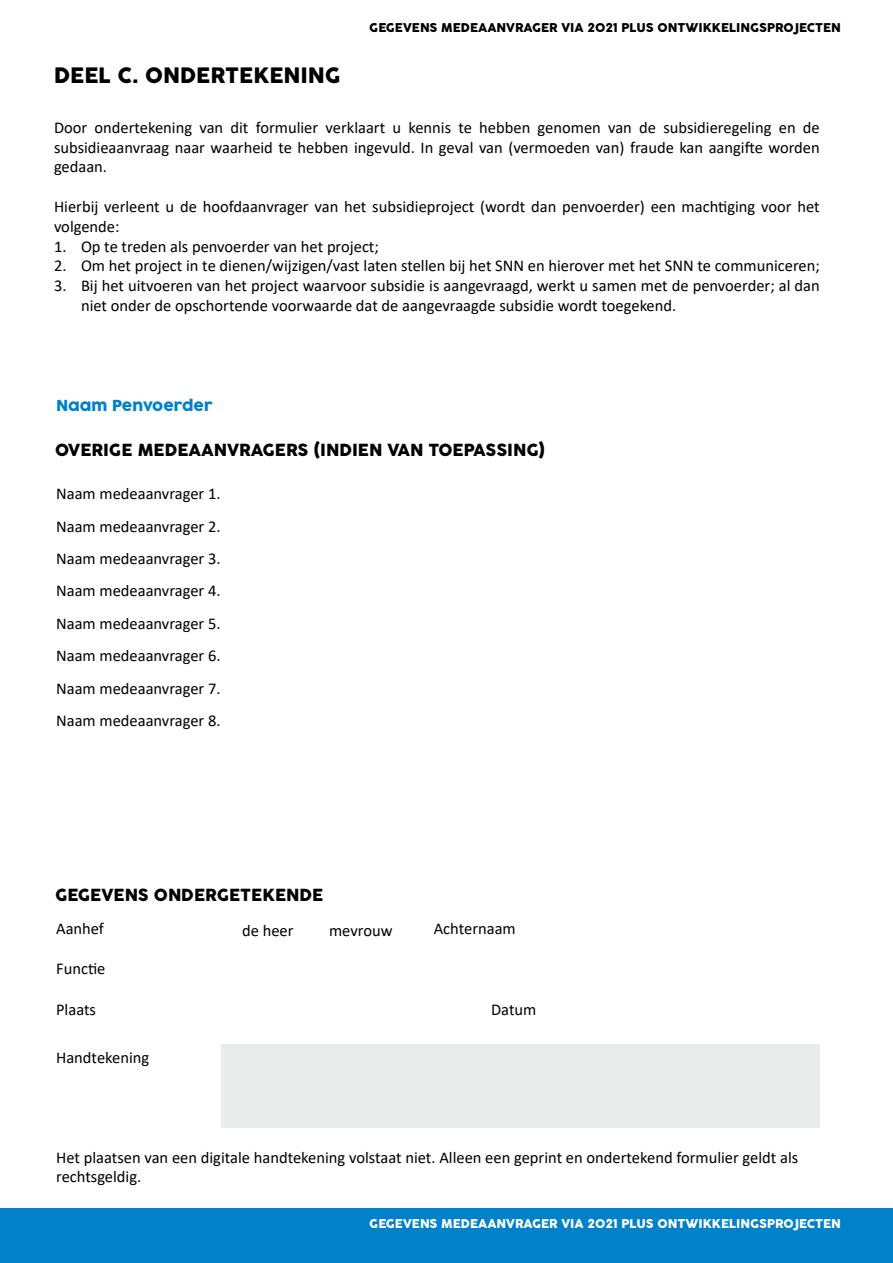
<style>
.page{position:relative;width:893px;height:1263px;background:#fff}
.page>*{position:absolute;margin:0;border:0;box-sizing:border-box;transform-origin:0 0}
.t1{font:21px "Cocogoose Pro";color:#000}
.Paragraaf{font:16.5px/19.8px "Calibri";color:#000}
.t2{font:16.5px "Cocogoose Pro";color:#000}
.t3{font:15px "Cocogoose Pro";color:#0081c9}
.t4{font:12px "Cocogoose Pro";color:#000}
.t5{font:12px "Cocogoose Pro";color:#fff}
</style>
<div class="page">
<div style="left:0;top:1209px;width:893px;height:54px;background:#0081c9"></div>
<div style="left:222px;top:1044px;width:598px;height:84px;background:#eaecec"></div>
<p class="t4" style="left:369px;top:19px;width:473px">GEGEVENS MEDEAANVRAGER VIA 2021 PLUS ONTWIKKELINGSPROJECTEN</p>
<p class="t1" style="left:54px;top:61px;width:288px">DEEL C. ONDERTEKENING</p>
<p class="Paragraaf" style="left:54px;top:117px;width:767px;text-align:justify">Door ondertekening van dit formulier verklaart u kennis te hebben genomen van de subsidieregeling en de subsidieaanvraag naar waarheid te hebben ingevuld. In geval van (vermoeden van) fraude kan aangifte worden gedaan.</p>
<p class="Paragraaf" style="left:54px;top:196px;width:767px">Hierbij verleent u de hoofdaanvrager van het subsidieproject (wordt dan penvoerder) een machtiging voor het volgende:</p>
<p class="Paragraaf" style="left:54px;top:236px;width:326px">1. Op te treden als penvoerder van het project;</p>
<p class="Paragraaf" style="left:54px;top:256px;width:767px">2. Om het project in te dienen/wijzigen/vast laten stellen bij het SNN en hierover met het SNN te communiceren;</p>
<p class="Paragraaf" style="left:81px;top:275px;width:740px;text-indent:-27px">3. Bij het uitvoeren van het project waarvoor subsidie is aangevraagd, werkt u samen met de penvoerder; al dan niet onder de opschortende voorwaarde dat de aangevraagde subsidie wordt toegekend.</p>
<p class="t3" style="left:56px;top:395px;width:158px">Naam Penvoerder</p>
<p class="t2" style="left:55px;top:439px;width:492px">OVERIGE MEDEAANVRAGERS (INDIEN VAN TOEPASSING)</p>
<p class="Paragraaf" style="left:56px;top:483px;width:166px">Naam medeaanvrager 1.</p>
<p class="Paragraaf" style="left:56px;top:516px;width:166px">Naam medeaanvrager 2.</p>
<p class="Paragraaf" style="left:56px;top:548px;width:166px">Naam medeaanvrager 3.</p>
<p class="Paragraaf" style="left:56px;top:581px;width:166px">Naam medeaanvrager 4.</p>
<p class="Paragraaf" style="left:56px;top:613px;width:166px">Naam medeaanvrager 5.</p>
<p class="Paragraaf" style="left:56px;top:645px;width:166px">Naam medeaanvrager 6.</p>
<p class="Paragraaf" style="left:56px;top:678px;width:166px">Naam medeaanvrager 7.</p>
<p class="Paragraaf" style="left:56px;top:710px;width:166px">Naam medeaanvrager 8.</p>
<p class="t2" style="left:55px;top:884px;width:270px">GEGEVENS ONDERGETEKENDE</p>
<p class="Paragraaf" style="left:56px;top:918px;width:49px">Aanhef</p>
<p class="Paragraaf" style="left:242px;top:920px;width:53px">de heer</p>
<p class="Paragraaf" style="left:329px;top:920px;width:65px">mevrouw</p>
<p class="Paragraaf" style="left:434px;top:918px;width:84px">Achternaam</p>
<p class="Paragraaf" style="left:56px;top:958px;width:51px">Functie</p>
<p class="Paragraaf" style="left:56px;top:999px;width:41px">Plaats</p>
<p class="Paragraaf" style="left:491px;top:999px;width:47px">Datum</p>
<p class="Paragraaf" style="left:56px;top:1047px;width:95px">Handtekening</p>
<p class="Paragraaf" style="left:56px;top:1147px;width:744px">Het plaatsen van een digitale handtekening volstaat niet. Alleen een geprint en ondertekend formulier geldt als rechtsgeldig.</p>
<p class="t5" style="left:369px;top:1216px;width:473px">GEGEVENS MEDEAANVRAGER VIA 2021 PLUS ONTWIKKELINGSPROJECTEN</p>
</div>
